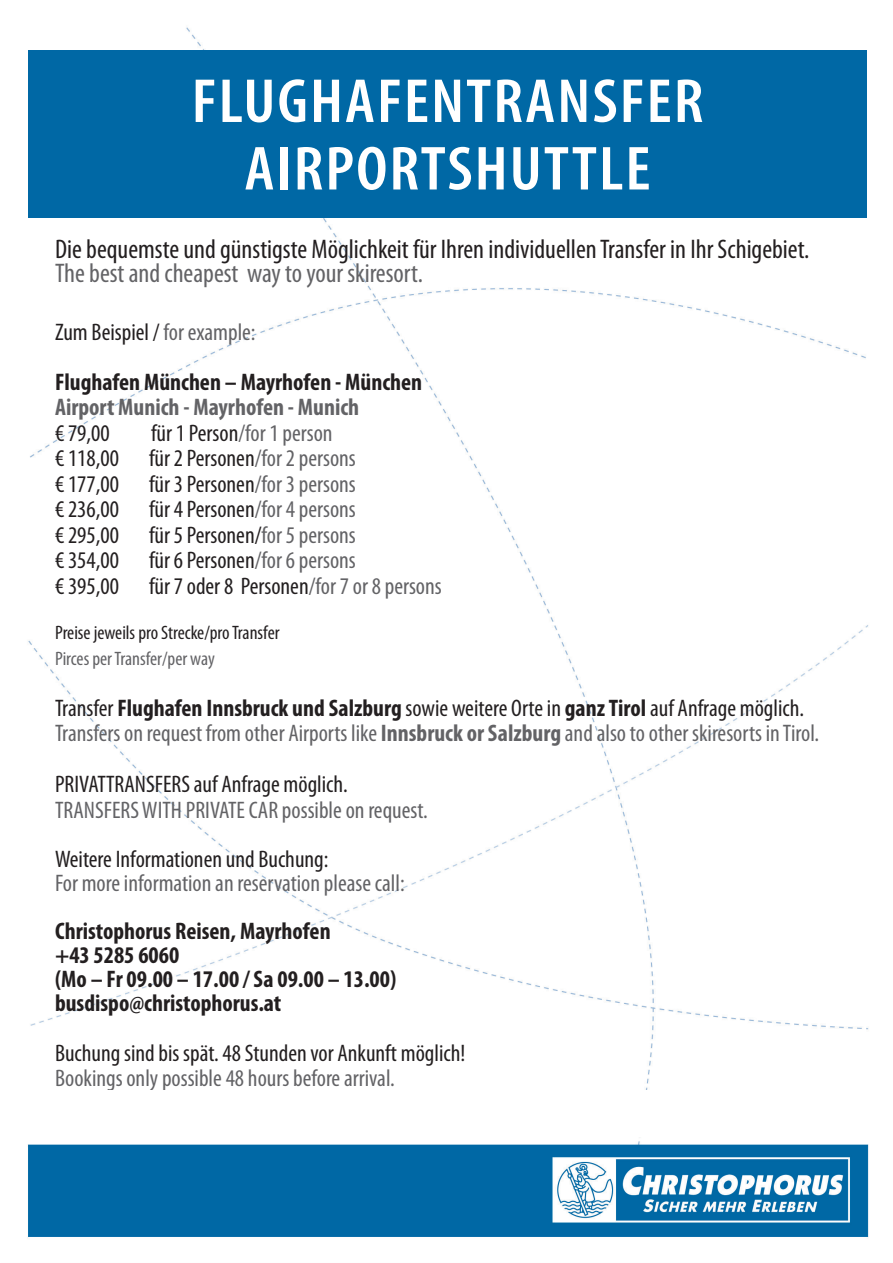
<style>
.page{position:relative;width:893px;height:1263px;background:#fff}
.page>*{position:absolute;margin:0;border:0;box-sizing:border-box;transform-origin:0 0}
.t1{font:600 condensed 62.7px/67.5px "Myriad Pro";letter-spacing:.03em;color:#fff;text-align:center;scale:1.07 1}
.t2{font:condensed 27px "Myriad Pro";color:#231f20}
.t3{font:condensed 27px "Myriad Pro";color:#636366}
.t4{font:condensed 24px/25.5px "Myriad Pro";color:#636366}
.t5{font:condensed 24px "Myriad Pro";color:#231f20}
.t6{font:700 condensed 24px/24px "Myriad Pro";color:#231f20}
.t7{font:700 condensed 24px "Myriad Pro";color:#636366}
.t8{font:condensed 19.5px "Myriad Pro";color:#231f20}
.t9{font:condensed 19.5px "Myriad Pro";color:#636366}
.s1{font-weight:400}
.s2{font-weight:400;color:#636366}
.s3{color:#231f20}
.s4{color:#636366}
.s5{font-weight:700;color:#231f20}
.s6{font-weight:700}
</style>
<div class="page">
<img style="left:28px;top:27px;width:841px;height:1210px">
<div style="left:46px;top:1163px;width:493px;height:66px;background:#0068a5"></div>
<div style="left:28px;top:50px;width:839px;height:168px;background:#0068a5"></div>
<div style="left:27px;top:1090px;width:834px;height:46px;background:#fff"></div>
<h1 class="t1" style="left:192px;top:66px;width:480px">FLUGHAFENTRANSFER<br>AIRPORTSHUTTLE</h1>
<p class="t2" style="left:55px;top:235px;width:756px">Die bequemste und günstigste Möglichkeit für Ihren individuellen Transfer in Ihr Schigebiet.</p>
<p class="t3" style="left:55px;top:259px;width:369px">The best and cheapest way to your skiresort.</p>
<p class="t6" style="left:55px;top:308px;width:369px;line-height:49.5px"><span class="s1">Zum Beispiel /</span> <span class="s2">for example:<br></span>Flughafen München – Mayrhofen - München</p>
<p class="t7" style="left:55px;top:394px;width:306px">Airport Munich - Mayrhofen - Munich</p>
<p class="t5" style="left:55px;top:420px;width:56px">€ 79,00</p>
<p class="t4" style="left:151px;top:421px;width:183px"><span class="s3">für 1 Person</span>/for 1 person</p>
<p class="t5" style="left:55px;top:446px;width:65px">€ 118,00</p>
<p class="t5" style="left:149px;top:446px;width:208px">für 2 Personen<span class="s4">/for 2 persons</span></p>
<p class="t5" style="left:55px;top:471px;width:65px">€ 177,00</p>
<p class="t5" style="left:149px;top:471px;width:208px">für 3 Personen<span class="s4">/for 3 persons</span></p>
<p class="t5" style="left:55px;top:497px;width:65px">€ 236,00</p>
<p class="t5" style="left:149px;top:497px;width:208px">für 4 Personen<span class="s4">/for 4 persons</span></p>
<p class="t5" style="left:55px;top:522px;width:65px">€ 295,00</p>
<p class="t5" style="left:149px;top:522px;width:208px">für 5 Personen/<span class="s4">for 5 persons</span></p>
<p class="t5" style="left:55px;top:547px;width:65px">€ 354,00</p>
<p class="t5" style="left:149px;top:547px;width:208px">für 6 Personen<span class="s4">/for 6 persons</span></p>
<p class="t5" style="left:55px;top:573px;width:65px">€ 395,00</p>
<p class="t5" style="left:149px;top:573px;width:294px">für 7 oder 8 Personen<span class="s4">/for 7 or 8 persons</span></p>
<p class="t8" style="left:55px;top:622px;width:226px">Preise jeweils pro Strecke/pro Transfer</p>
<p class="t9" style="left:55px;top:647px;width:161px">Pirces per Transfer/per way</p>
<p class="t4" style="left:55px;top:695px;width:766px"><span class="s3">Transfer</span> <span class="s5">Flughafen Innsbruck und Salzburg</span> <span class="s3">sowie weitere Orte in</span> <span class="s5">ganz Tirol</span> <span class="s3">auf Anfrage möglich.<br></span>Transfers on request from other Airports like <span class="s6">Innsbruck or Salzburg</span> and also to other skiresorts in Tirol.</p>
<p class="t5" style="left:55px;top:771px;width:294px">PRIVATTRANSFERS auf Anfrage möglich.</p>
<p class="t4" style="left:55px;top:797px;width:374px">TRANSFERS WITH PRIVATE CAR possible on request.</p>
<p class="t5" style="left:55px;top:846px;width:275px">Weitere Informationen und Buchung:</p>
<p class="t4" style="left:55px;top:871px;width:351px">For more information an reservation please call:</p>
<p class="t6" style="left:55px;top:919px;width:343px">Christophorus Reisen, Mayrhofen<br>+43 5285 6060<br>(Mo – Fr 09.00 – 17.00 / Sa 09.00 – 13.00) busdispo@christophorus.at</p>
<p class="t5" style="left:55px;top:1040px;width:412px">Buchung sind bis spät. 48 Stunden vor Ankunft möglich!</p>
<p class="t4" style="left:55px;top:1066px;width:341px">Bookings only possible 48 hours before arrival.</p>
</div>
